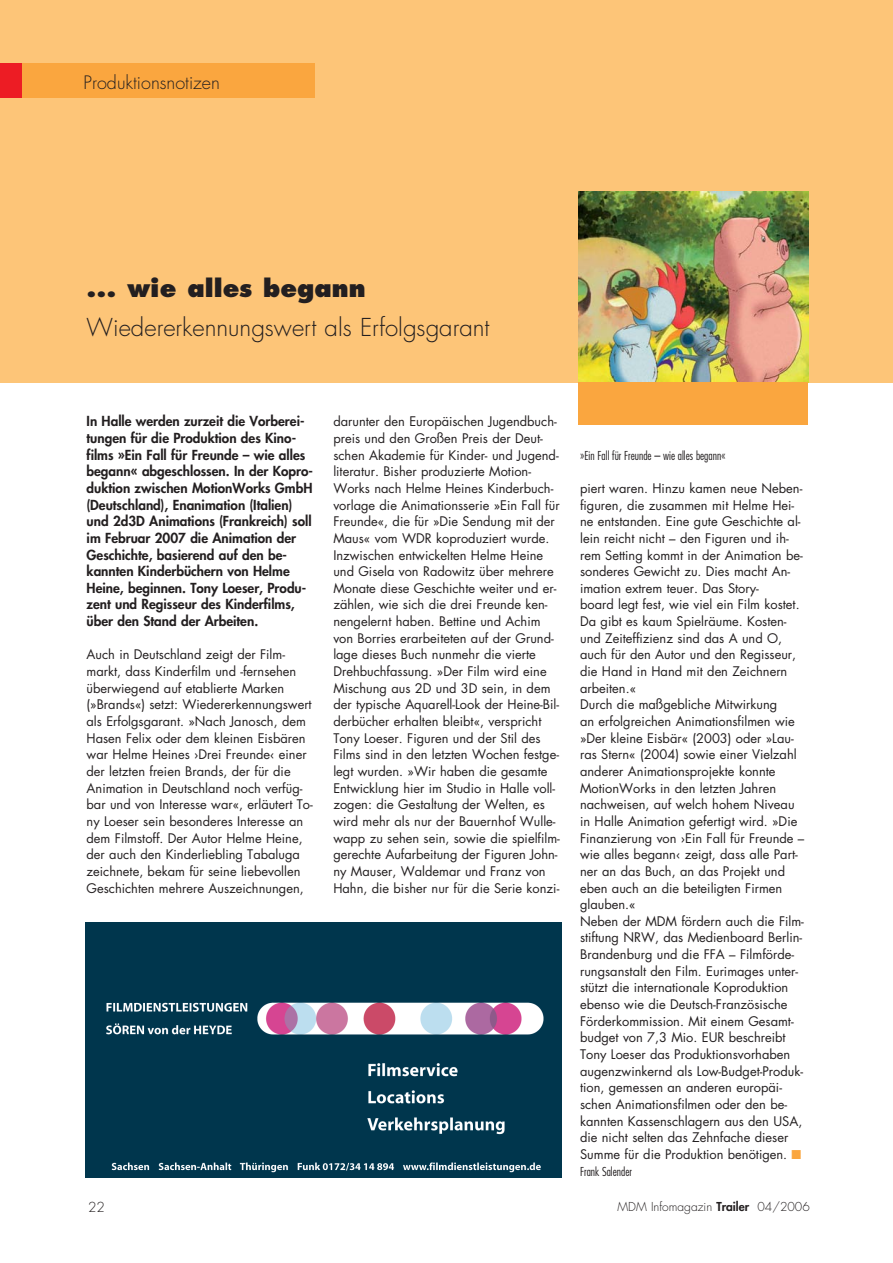
<style>
.page{position:relative;width:893px;height:1263px;background:#fff}
.page>*{position:absolute;margin:0;border:0;box-sizing:border-box;transform-origin:0 0}
.t1{font:300 24px "Futura";color:#231f20}
.t2{font:800 24px "Futura LT";color:#231f20}
.t3{font:300 18px "Futura";color:#231f20}
.t4{font:800 13.5px/16.6px "Futura";color:#231f20}
.t5{font:300 13.5px "Futura";color:#231f20}
.t6{font:12.9px/16.6px "Futura LT";color:#231f20}
.t7{font:300 condensed 12px "Futura";color:#231f20}
.t8{font:300 12px "Futura";color:#231f20}
.s1{color:#faa63f}
.s2{font-weight:800}
</style>
<div class="page">
<div style="left:0;top:0;width:892px;height:383px;background:#fdc578"></div>
<div style="left:0;top:64px;width:315px;height:34px;background:#faa63f"></div>
<div style="left:0;top:64px;width:21px;height:34px;background:#ed1c24"></div>
<img style="left:578px;top:191px;width:230px;height:192px">
<div style="left:578px;top:383px;width:230px;height:42px;background:#faa63f"></div>
<img style="left:85px;top:923px;width:476px;height:255px">
<h2 class="t3" style="left:84px;top:74px;width:138px">Produktionsnotizen</h2>
<h1 class="t2" style="left:87px;top:280px;width:280px">... wie alles begann</h1>
<h1 class="t1" style="left:87px;top:317px;width:404px">Wiedererkennungswert als Erfolgsgarant</h1>
<p class="t4" style="left:87px;top:414px;width:228px">In Halle werden zurzeit die Vorberei&shy;tungen für die Produktion des Kino&shy;films »Ein Fall für Freunde – wie alles begann« abgeschlossen. In der Kopro&shy;duktion zwischen MotionWorks GmbH (Deutschland), Enanimation (Italien) und 2d3D Animations (Frankreich) soll im Februar 2007 die Animation der Geschichte, basierend auf den be&shy;kannten Kinderbüchern von Helme Heine, beginnen. Tony Loeser, Produ&shy;zent und Regisseur des Kinderfilms, über den Stand der Arbeiten.</p>
<p class="t6" style="left:87px;top:646px;width:228px">Auch in Deutschland zeigt der Film&shy;markt, dass Kinderfilm und -fernsehen überwiegend auf etablierte Marken (»Brands«) setzt: Wiedererkennungswert als Erfolgsgarant. »Nach Janosch, dem Hasen Felix oder dem kleinen Eisbären war Helme Heines ›Drei Freunde‹ einer der letzten freien Brands, der für die Animation in Deutschland noch verfüg&shy;bar und von Interesse war«, erläutert To&shy;ny Loeser sein besonderes Interesse an dem Filmstoff. Der Autor Helme Heine, der auch den Kinderliebling Tabaluga zeichnete, bekam für seine liebevollen Geschichten mehrere Auszeichnungen,</p>
<p class="t6" style="left:333px;top:413px;width:228px">darunter den Europäischen Jugendbuch&shy;preis und den Großen Preis der Deut&shy;schen Akademie für Kinder- und Jugend&shy;literatur. Bisher produzierte Motion-Works nach Helme Heines Kinderbuch&shy;vorlage die Animationsserie »Ein Fall für Freunde«, die für »Die Sendung mit der Maus« vom WDR koproduziert wurde.<br>Inzwischen entwickelten Helme Heine und Gisela von Radowitz über mehrere Monate diese Geschichte weiter und er&shy;zählen, wie sich die drei Freunde ken&shy;nengelernt haben. Bettine und Achim von Borries erarbeiteten auf der Grund&shy;lage dieses Buch nunmehr die vierte Drehbuchfassung. »Der Film wird eine Mischung aus 2D und 3D sein, in dem der typische Aquarell-Look der Heine-Bil&shy;derbücher erhalten bleibt«, verspricht Tony Loeser. Figuren und der Stil des Films sind in den letzten Wochen festge&shy;legt wurden. »Wir haben die gesamte Entwicklung hier im Studio in Halle voll&shy;zogen: die Gestaltung der Welten, es wird mehr als nur der Bauernhof Wulle&shy;wapp zu sehen sein, sowie die spielfilm&shy;gerechte Aufarbeitung der Figuren John&shy;ny Mauser, Waldemar und Franz von Hahn, die bisher nur für die Serie konzi-</p>
<p class="t7" style="left:580px;top:450px;width:147px">»Ein Fall für Freunde – wie alles begann«</p>
<p class="t6" style="left:580px;top:480px;width:226px">piert waren. Hinzu kamen neue Neben&shy;figuren, die zusammen mit Helme Hei&shy;ne entstanden. Eine gute Geschichte al&shy;lein reicht nicht – den Figuren und ih&shy;rem Setting kommt in der Animation be&shy;sonderes Gewicht zu. Dies macht An&shy;imation extrem teuer. Das Story-<br>board legt fest, wie viel ein Film kostet.<br>Da gibt es kaum Spielräume. Kosten&shy;und Zeiteffizienz sind das A und O, auch für den Autor und den Regisseur, die Hand in Hand mit den Zeichnern arbeiten.«<br>Durch die maßgebliche Mitwirkung<br>an erfolgreichen Animationsfilmen wie »Der kleine Eisbär« (2003) oder »Lau&shy;ras Stern« (2004) sowie einer Vielzahl anderer Animationsprojekte konnte MotionWorks in den letzten Jahren nachweisen, auf welch hohem Niveau in Halle Animation gefertigt wird. »Die Finanzierung von ›Ein Fall für Freunde – wie alles begann‹ zeigt, dass alle Part&shy;ner an das Buch, an das Projekt und eben auch an die beteiligten Firmen glauben.«<br>Neben der MDM fördern auch die Film&shy;stiftung NRW, das Medienboard Berlin-Brandenburg und die FFA – Filmförde&shy;rungsanstalt den Film. Eurimages unter&shy;stützt die internationale Koproduktion ebenso wie die Deutsch-Französische Förderkommission. Mit einem Gesamt&shy;budget von 7,3 Mio. EUR beschreibt Tony Loeser das Produktionsvorhaben augenzwinkernd als Low-Budget-Produk&shy;tion, gemessen an anderen europäi&shy;schen Animationsfilmen oder den be&shy;kannten Kassenschlagern aus den USA, die nicht selten das Zehnfache dieser Summe für die Produktion benötigen. <span class="s1">■</span></p>
<p class="t7" style="left:580px;top:1166px;width:53px">Frank Salender</p>
<p class="t5" style="left:88px;top:1201px;width:18px">22</p>
<p class="t8" style="left:617px;top:1201px;width:194px">MDM Infomagazin <span class="s2">Trailer</span> 04/2006</p>
</div>
